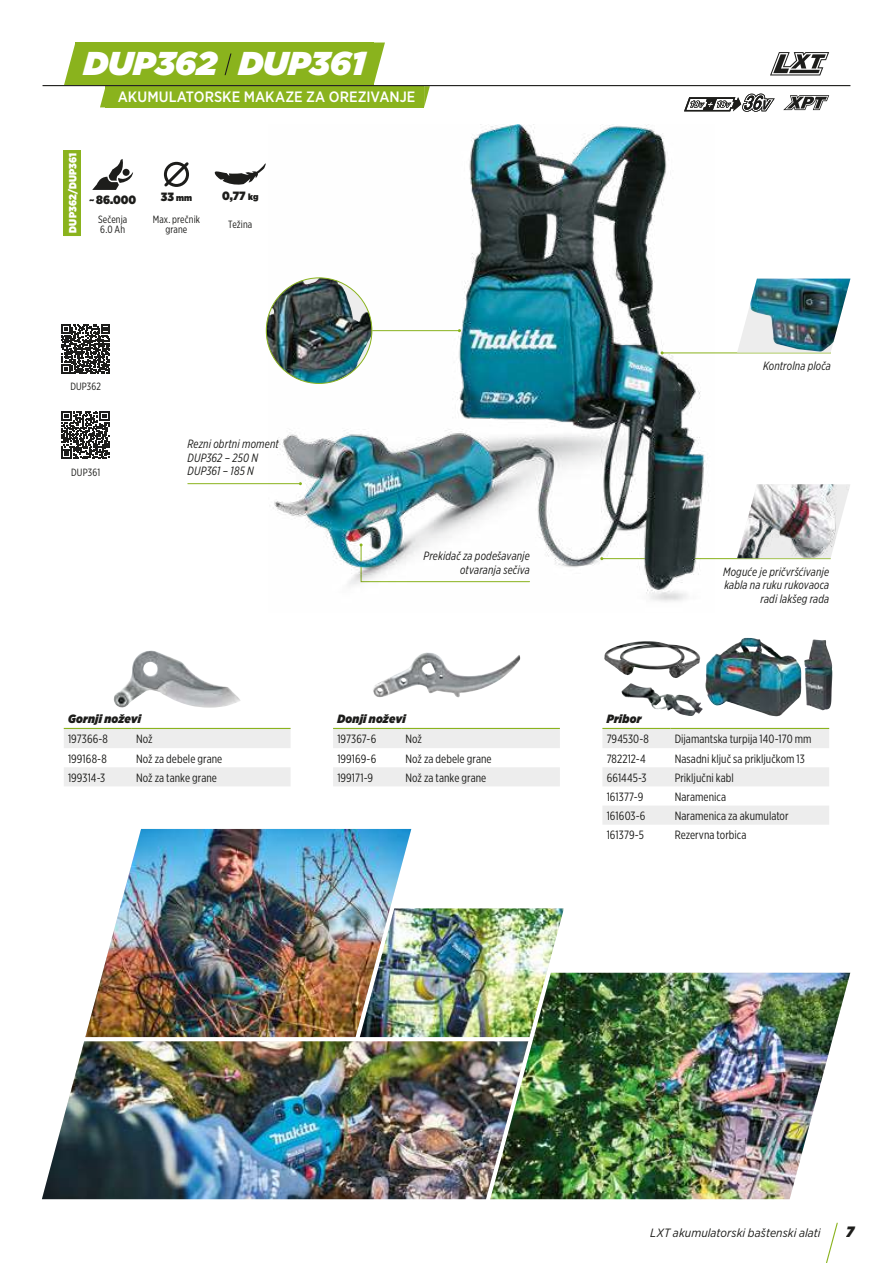
<style>
.page{position:relative;width:893px;height:1263px;background:#fff}
.page>*{position:absolute;margin:0;border:0;box-sizing:border-box;transform-origin:0 0}
.t1{font:italic 900 33px "Gotham";letter-spacing:-.01em;color:#fff}
.t2{font:500 15px "Gotham Narrow";letter-spacing:.005em;color:#fff}
.t3{font:italic 900 15px "Gotham Narrow";color:#1d1d1b}
.t4{font:12px "Gotham X Narrow";letter-spacing:.005em;color:#1d1d1b}
.t5{font:italic 12px/13.5px "Gotham X Narrow";letter-spacing:.01em;color:#1d1d1b;text-align:right}
.t6{font:italic 12px "Gotham Narrow";letter-spacing:.005em;color:#1d1d1b}
.t7{font:italic 900 12px "Gotham Narrow";letter-spacing:.02em;color:#1d1d1b}
.t8{font:900 12px "Gotham Narrow";color:#1d1d1b}
.t9{font:10.5px/10.5px "Gotham X Narrow";letter-spacing:.01em;color:#1d1d1b}
.t10{font:900 10.5px "Gotham Narrow";letter-spacing:.01em;color:#fff}
.s1{font-size:9px}
.s2{font-style:normal}
</style>
<div class="page">
<hr style="left:188px;top:483px;width:112px;height:1px;background:#8ab31d">
<hr style="left:662px;top:353px;width:169px;height:1px;background:#8ab31d">
<hr style="left:602px;top:558px;width:229px;height:1px;background:#8ab31d">
<img style="left:268px;top:125px;width:446px;height:477px">
<svg style="left:737px;top:306px;width:94px;height:47px"></svg>
<img style="left:750px;top:279px;width:100px;height:73px">
<img style="left:737px;top:484px;width:113px;height:74px">
<img style="left:266px;top:278px;width:106px;height:105px">
<img style="left:113px;top:650px;width:128px;height:58px">
<img style="left:373px;top:652px;width:147px;height:46px">
<img style="left:705px;top:638px;width:40px;height:65px">
<img style="left:621px;top:684px;width:52px;height:27px">
<img style="left:604px;top:641px;width:81px;height:37px">
<img style="left:804px;top:640px;width:18px;height:70px">
<img style="left:490px;top:973px;width:360px;height:226px">
<img style="left:42px;top:1041px;width:486px;height:158px">
<img style="left:85px;top:829px;width:326px;height:208px">
<img style="left:360px;top:908px;width:204px;height:129px">
<svg style="left:770px;top:52px;width:59px;height:23px"></svg>
<svg style="left:783px;top:95px;width:46px;height:15px"></svg>
<div style="left:64px;top:150px;width:17px;height:85px;background:#8ab31d"></div>
<svg style="left:64px;top:235px;width:17px;height:1px"></svg>
<svg style="left:92px;top:159px;width:41px;height:31px"></svg>
<svg style="left:163px;top:162px;width:26px;height:25px"></svg>
<svg style="left:215px;top:164px;width:51px;height:21px"></svg>
<svg style="left:61px;top:324px;width:49px;height:49px"></svg>
<svg style="left:62px;top:411px;width:48px;height:48px"></svg>
<div style="left:106px;top:86px;width:318px;height:21px;background:#8ab31d"></div>
<svg style="left:100px;top:86px;width:6px;height:21px"></svg>
<svg style="left:424px;top:86px;width:6px;height:21px"></svg>
<div style="left:75px;top:43px;width:299px;height:42px;background:#8ab31d"></div>
<svg style="left:224px;top:53px;width:8px;height:23px"></svg>
<svg style="left:64px;top:44px;width:11px;height:41px"></svg>
<svg style="left:374px;top:43px;width:11px;height:40px"></svg>
<svg style="left:684px;top:94px;width:91px;height:18px"></svg>
<svg style="left:64px;top:729px;width:227px;height:57px"></svg>
<hr style="left:64px;top:728px;width:68px;height:1px;background:#8ab31d">
<hr style="left:132px;top:728px;width:159px;height:1px;background:#8ab31d">
<svg style="left:333px;top:729px;width:227px;height:57px"></svg>
<hr style="left:333px;top:728px;width:68px;height:1px;background:#8ab31d">
<hr style="left:401px;top:728px;width:159px;height:1px;background:#8ab31d">
<svg style="left:602px;top:729px;width:227px;height:96px"></svg>
<hr style="left:602px;top:728px;width:68px;height:1px;background:#8ab31d">
<hr style="left:670px;top:728px;width:159px;height:1px;background:#8ab31d">
<hr style="left:43px;top:85px;width:807px;height:1px;background:#1d1d1b">
<svg style="left:826px;top:1222px;width:12px;height:41px"></svg>
<h1 class="t1" style="left:84px;top:40px;width:283px">DUP362 DUP361</h1>
<p class="t2" style="left:118px;top:87px;width:299px">AKUMULATORSKE MAKAZE ZA OREZIVANJE</p>
<p class="t10" style="left:66px;top:233px;width:82px;rotate:-90deg">DUP362/DUP361</p>
<p class="t8" style="left:89px;top:192px;width:49px">~ 86.000</p>
<p class="t8" style="left:161px;top:189px;width:33px">33 <span class="s1">mm</span></p>
<p class="t8" style="left:222px;top:187px;width:38px">0,77 <span class="s1">kg</span></p>
<p class="t9" style="left:98px;top:214px;width:31px">Sečenja<br>6.0 Ah</p>
<p class="t9" style="left:153px;top:214px;width:49px;text-align:center">Max. prečnik grane</p>
<p class="t9" style="left:228px;top:219px;width:25px">Težina</p>
<p class="t9" style="left:70px;top:381px;width:32px">DUP362</p>
<p class="t9" style="left:71px;top:467px;width:30px">DUP361</p>
<p class="t5" style="left:187px;top:437px;width:93px;text-align:left">Rezni obrtni moment<br>DUP362 <span class="s2">–</span> 250 N<br>DUP361 <span class="s2">–</span> 185 N</p>
<p class="t7" style="left:68px;top:711px;width:75px">Gornji noževi</p>
<p class="t4" style="left:68px;top:732px;width:42px">197366-8</p>
<p class="t4" style="left:136px;top:732px;width:18px">Nož</p>
<p class="t4" style="left:68px;top:751px;width:40px">199168-8</p>
<p class="t4" style="left:136px;top:751px;width:88px">Nož za debele grane</p>
<p class="t4" style="left:68px;top:770px;width:39px">199314-3</p>
<p class="t4" style="left:136px;top:770px;width:82px">Nož za tanke grane</p>
<p class="t5" style="left:424px;top:549px;width:108px">Prekidač za podešavanje otvaranja sečiva</p>
<p class="t7" style="left:337px;top:711px;width:70px">Donji noževi</p>
<p class="t4" style="left:337px;top:732px;width:41px">197367-6</p>
<p class="t4" style="left:405px;top:732px;width:18px">Nož</p>
<p class="t4" style="left:337px;top:751px;width:41px">199169-6</p>
<p class="t4" style="left:405px;top:751px;width:88px">Nož za debele grane</p>
<p class="t4" style="left:337px;top:770px;width:37px">199171-9</p>
<p class="t4" style="left:405px;top:770px;width:82px">Nož za tanke grane</p>
<p class="t5" style="left:763px;top:359px;width:69px">Kontrolna ploča</p>
<p class="t5" style="left:723px;top:565px;width:108px">Moguće je pričvršćivanje kabla na ruku rukovaoca radi lakšeg rada</p>
<p class="t7" style="left:607px;top:711px;width:36px">Pribor</p>
<p class="t4" style="left:607px;top:732px;width:44px">794530-8</p>
<p class="t4" style="left:675px;top:732px;width:138px">Dijamantska turpija 140-170 mm</p>
<p class="t4" style="left:607px;top:751px;width:41px">782212-4</p>
<p class="t4" style="left:675px;top:751px;width:132px">Nasadni ključ sa priključkom 13</p>
<p class="t4" style="left:607px;top:770px;width:42px">661445-3</p>
<p class="t4" style="left:675px;top:770px;width:61px">Priključni kabl</p>
<p class="t4" style="left:607px;top:789px;width:38px">161377-9</p>
<p class="t4" style="left:675px;top:789px;width:53px">Naramenica</p>
<p class="t4" style="left:607px;top:808px;width:40px">161603-6</p>
<p class="t4" style="left:675px;top:808px;width:115px">Naramenica za akumulator</p>
<p class="t4" style="left:607px;top:828px;width:39px">161379-5</p>
<p class="t4" style="left:675px;top:828px;width:73px">Rezervna torbica</p>
<p class="t6" style="left:650px;top:1225px;width:172px">LXT akumulatorski baštenski alati</p>
<p class="t3" style="left:846px;top:1221px;width:9px">7</p>
</div>
